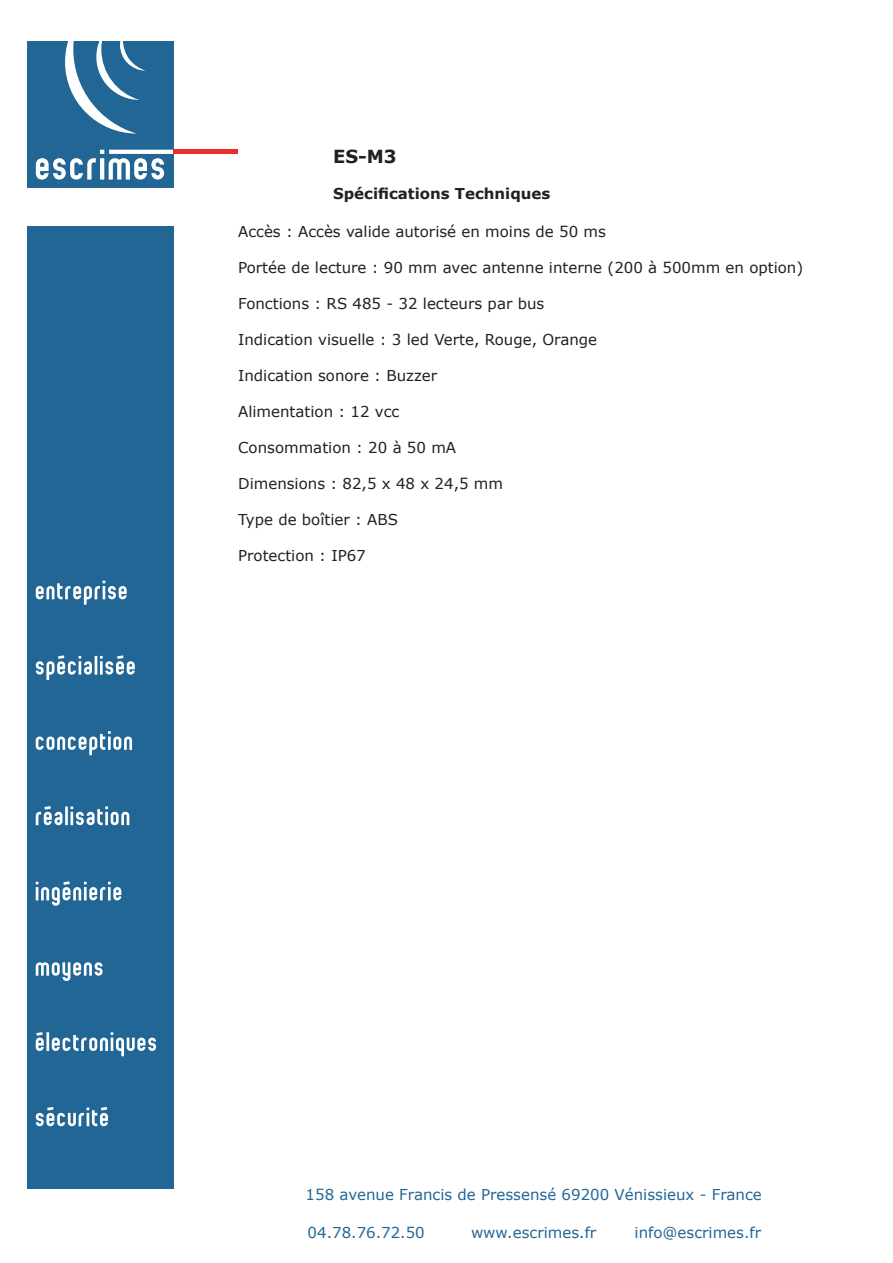
<style>
.page{position:relative;width:893px;height:1263px;background:#fff}
.page>*{position:absolute;margin:0;border:0;box-sizing:border-box;transform-origin:0 0}
.t1{font:700 18px "Verdana";color:#231f20}
.t2{font:15px "Verdana";color:#231f20}
.t3{font:15px "Verdana";color:#226695}
.t4{font:700 15px "Verdana";color:#231f20}
</style>
<div class="page">
<div style="left:27px;top:41px;width:147px;height:146px;background:#226695"></div>
<svg style="left:164px;top:150px;width:10px;height:4px"></svg>
<svg style="left:36px;top:150px;width:128px;height:30px"></svg>
<hr style="left:174px;top:150px;width:64px;height:4px;background:#eb2e29">
<svg style="left:65px;top:41px;width:81px;height:93px"></svg>
<div style="left:27px;top:226px;width:147px;height:962px;background:#226695"></div>
<svg style="left:36px;top:581px;width:91px;height:24px"></svg>
<svg style="left:36px;top:731px;width:96px;height:24px"></svg>
<svg style="left:36px;top:962px;width:67px;height:19px"></svg>
<svg style="left:36px;top:806px;width:93px;height:19px"></svg>
<svg style="left:36px;top:881px;width:85px;height:25px"></svg>
<svg style="left:36px;top:1032px;width:120px;height:24px"></svg>
<svg style="left:36px;top:1107px;width:72px;height:19px"></svg>
<svg style="left:36px;top:655px;width:99px;height:25px"></svg>
<p class="t1" style="left:333px;top:144px;width:65px">ES-M3</p>
<p class="t4" style="left:333px;top:183px;width:219px">Spécifications Techniques</p>
<p class="t2" style="left:238px;top:221px;width:369px">Accès : Accès valide autorisé en moins de 50 ms</p>
<p class="t2" style="left:238px;top:257px;width:567px">Portée de lecture : 90 mm avec antenne interne (200 à 500mm en option)</p>
<p class="t2" style="left:238px;top:293px;width:308px">Fonctions : RS 485 - 32 lecteurs par bus</p>
<p class="t2" style="left:238px;top:329px;width:361px">Indication visuelle : 3 led Verte, Rouge, Orange</p>
<p class="t2" style="left:238px;top:365px;width:200px">Indication sonore : Buzzer</p>
<p class="t2" style="left:238px;top:401px;width:163px">Alimentation : 12 vcc</p>
<p class="t2" style="left:238px;top:437px;width:220px">Consommation : 20 à 50 mA</p>
<p class="t2" style="left:238px;top:473px;width:267px">Dimensions : 82,5 x 48 x 24,5 mm</p>
<p class="t2" style="left:238px;top:509px;width:161px">Type de boîtier : ABS</p>
<p class="t2" style="left:238px;top:545px;width:129px">Protection : IP67</p>
<p class="t3" style="left:306px;top:1184px;width:458px">158 avenue Francis de Pressensé 69200 Vénissieux - France</p>
<p class="t3" style="left:308px;top:1222px;width:119px">04.78.76.72.50</p>
<p class="t3" style="left:471px;top:1222px;width:127px">www.escrimes.fr</p>
<p class="t3" style="left:635px;top:1222px;width:128px">info@escrimes.fr</p>
</div>
